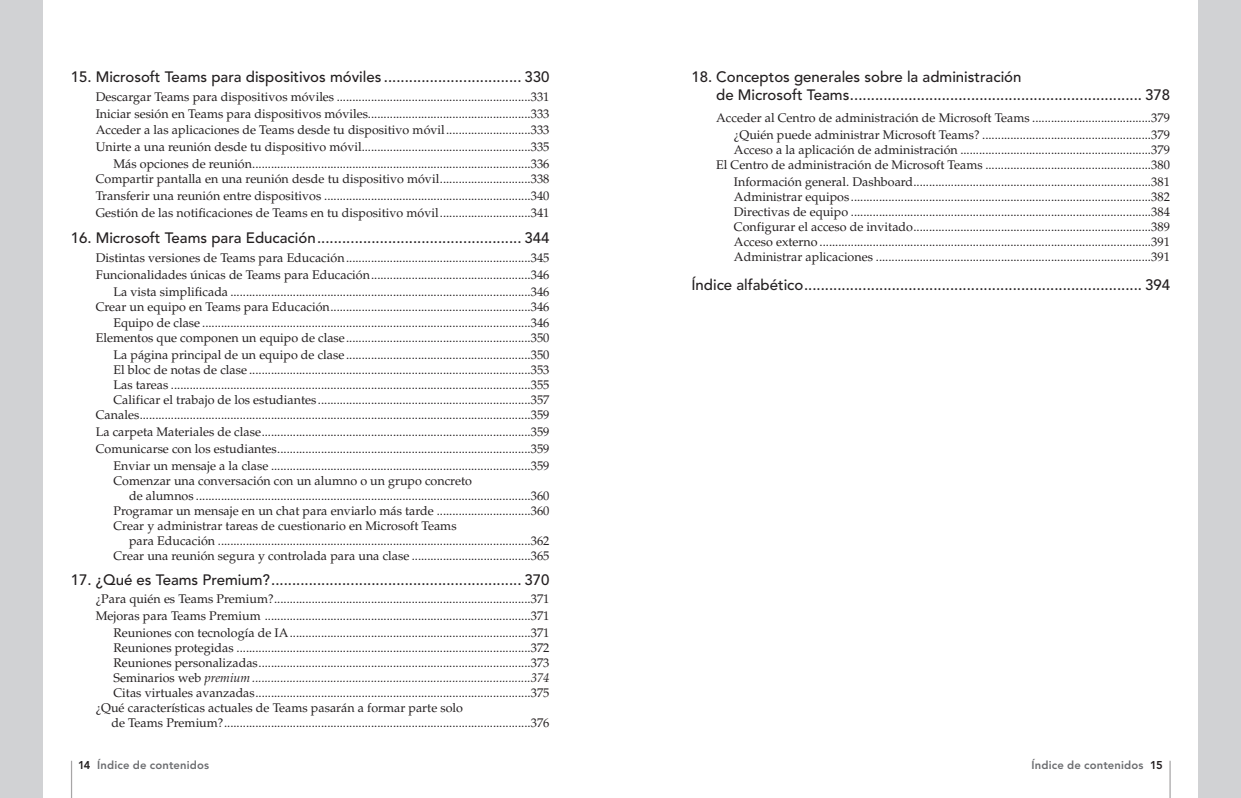
<style>
.page{position:relative;width:1241px;height:798px;background:#fff}
.page>*{position:absolute;margin:0;border:0;box-sizing:border-box;transform-origin:0 0}
.t1{font:500 15px/18px "Avenir LT Std";color:#231f20}
.t2{font:12.5px/15px "Palatino LT Std";color:#231f20}
.t3{font:italic 12.5px "Palatino LT Std";color:#231f20}
.t4{font:800 11.25px "Avenir LT Std";letter-spacing:.015em;color:#6c6d70}
.s1{font-style:normal}
.s2{color:#231f20}
</style>
<div class="page">
<div style="left:0;top:0;width:43px;height:797px;background:#d1d2d4"></div>
<div style="left:1198px;top:0;width:42px;height:797px;background:#d1d2d4"></div>
<hr style="left:71px;top:760px;width:1px;height:37px;background:#231f20">
<hr style="left:1169px;top:760px;width:1px;height:37px;background:#231f20">
<p class="t1" style="left:71px;top:68px;width:480px">15. Microsoft Teams para dispositivos móviles ................................. 330</p>
<p class="t2" style="left:96px;top:89px;width:455px">Descargar Teams para dispositivos móviles ..............................................................331</p>
<p class="t2" style="left:96px;top:106px;width:455px">Iniciar sesión en Teams para dispositivos móviles....................................................333</p>
<p class="t2" style="left:96px;top:123px;width:455px">Acceder a las aplicaciones de Teams desde tu dispositivo móvil...........................333</p>
<p class="t2" style="left:96px;top:140px;width:455px">Unirte a una reunión desde tu dispositivo móvil......................................................335</p>
<p class="t2" style="left:113px;top:156px;width:437px">Más opciones de reunión.........................................................................................336</p>
<p class="t2" style="left:96px;top:171px;width:455px">Compartir pantalla en una reunión desde tu dispositivo móvil.............................338</p>
<p class="t2" style="left:96px;top:188px;width:455px">Transferir una reunión entre dispositivos ..................................................................340</p>
<p class="t2" style="left:96px;top:205px;width:455px">Gestión de las notificaciones de Teams en tu dispositivo móvil.............................341</p>
<p class="t1" style="left:71px;top:229px;width:480px">16. Microsoft Teams para Educación................................................. 344</p>
<p class="t2" style="left:96px;top:250px;width:455px">Distintas versiones de Teams para Educación...........................................................345</p>
<p class="t2" style="left:96px;top:267px;width:455px">Funcionalidades únicas de Teams para Educación...................................................346</p>
<p class="t2" style="left:113px;top:284px;width:437px">La vista simplificada ................................................................................................346</p>
<p class="t2" style="left:96px;top:299px;width:455px">Crear un equipo en Teams para Educación................................................................346</p>
<p class="t2" style="left:113px;top:316px;width:437px">Equipo de clase .........................................................................................................346</p>
<p class="t2" style="left:96px;top:331px;width:455px">Elementos que componen un equipo de clase...........................................................350</p>
<p class="t2" style="left:113px;top:347px;width:437px">La página principal de un equipo de clase ...........................................................350</p>
<p class="t2" style="left:113px;top:362px;width:437px">El bloc de notas de clase ..........................................................................................353</p>
<p class="t2" style="left:113px;top:377px;width:437px">Las tareas ...................................................................................................................355</p>
<p class="t2" style="left:113px;top:392px;width:437px">Calificar el trabajo de los estudiantes ....................................................................357</p>
<p class="t2" style="left:96px;top:407px;width:455px">Canales.............................................................................................................................359</p>
<p class="t2" style="left:96px;top:424px;width:455px">La carpeta Materiales de clase......................................................................................359</p>
<p class="t2" style="left:96px;top:441px;width:455px">Comunicarse con los estudiantes.................................................................................359</p>
<p class="t2" style="left:113px;top:458px;width:437px">Enviar un mensaje a la clase ...................................................................................359</p>
<p class="t2" style="left:129px;top:473px;width:422px;text-indent:-16px">Comenzar una conversación con un alumno o un grupo concreto<br>de alumnos ...........................................................................................................360</p>
<p class="t2" style="left:113px;top:503px;width:437px">Programar un mensaje en un chat para enviarlo más tarde ..............................360</p>
<p class="t2" style="left:129px;top:518px;width:422px;text-indent:-16px">Crear y administrar tareas de cuestionario en Microsoft Teams<br>para Educación ....................................................................................................362</p>
<p class="t2" style="left:113px;top:548px;width:437px">Crear una reunión segura y controlada para una clase ......................................365</p>
<p class="t1" style="left:71px;top:570px;width:480px">17. ¿Qué es Teams Premium?............................................................ 370</p>
<p class="t2" style="left:96px;top:591px;width:455px">¿Para quién es Teams Premium?..................................................................................371</p>
<p class="t2" style="left:96px;top:608px;width:455px">Mejoras para Teams Premium .....................................................................................371</p>
<p class="t2" style="left:113px;top:625px;width:437px">Reuniones con tecnología de IA.............................................................................371</p>
<p class="t2" style="left:113px;top:640px;width:437px">Reuniones protegidas ..............................................................................................372</p>
<p class="t2" style="left:113px;top:655px;width:437px">Reuniones personalizadas.......................................................................................373</p>
<p class="t3" style="left:113px;top:670px;width:437px"><span class="s1">Seminarios web</span> premium .........................................................................................374</p>
<p class="t2" style="left:113px;top:685px;width:437px">Citas virtuales avanzadas........................................................................................375</p>
<p class="t2" style="left:111px;top:700px;width:439px;text-indent:-16px">¿Qué características actuales de Teams pasarán a formar parte solo<br>de Teams Premium?..................................................................................................376</p>
<p class="t1" style="left:716px;top:68px;width:455px;text-indent:-25px">18. Conceptos generales sobre la administración<br>de Microsoft Teams...................................................................... 378</p>
<p class="t2" style="left:716px;top:111px;width:455px">Acceder al Centro de administración de Microsoft Teams ......................................379</p>
<p class="t2" style="left:733px;top:128px;width:437px">¿Quién puede administrar Microsoft Teams? ......................................................379</p>
<p class="t2" style="left:733px;top:143px;width:437px">Acceso a la aplicación de administración .............................................................379</p>
<p class="t2" style="left:716px;top:158px;width:455px">El Centro de administración de Microsoft Teams .....................................................380</p>
<p class="t2" style="left:733px;top:174px;width:437px">Información general. Dashboard............................................................................381</p>
<p class="t2" style="left:733px;top:189px;width:437px">Administrar equipos ................................................................................................382</p>
<p class="t2" style="left:733px;top:204px;width:437px">Directivas de equipo ................................................................................................384</p>
<p class="t2" style="left:733px;top:219px;width:437px">Configurar el acceso de invitado............................................................................389</p>
<p class="t2" style="left:733px;top:234px;width:437px">Acceso externo ..........................................................................................................391</p>
<p class="t2" style="left:733px;top:249px;width:437px">Administrar aplicaciones ........................................................................................391</p>
<p class="t1" style="left:691px;top:276px;width:480px">Índice alfabético................................................................................. 394</p>
<p class="t4" style="left:78px;top:758px;width:133px"><span class="s2">14</span> Índice de contenidos</p>
<p class="t4" style="left:1031px;top:758px;width:133px">Índice de contenidos <span class="s2">15</span></p>
</div>
